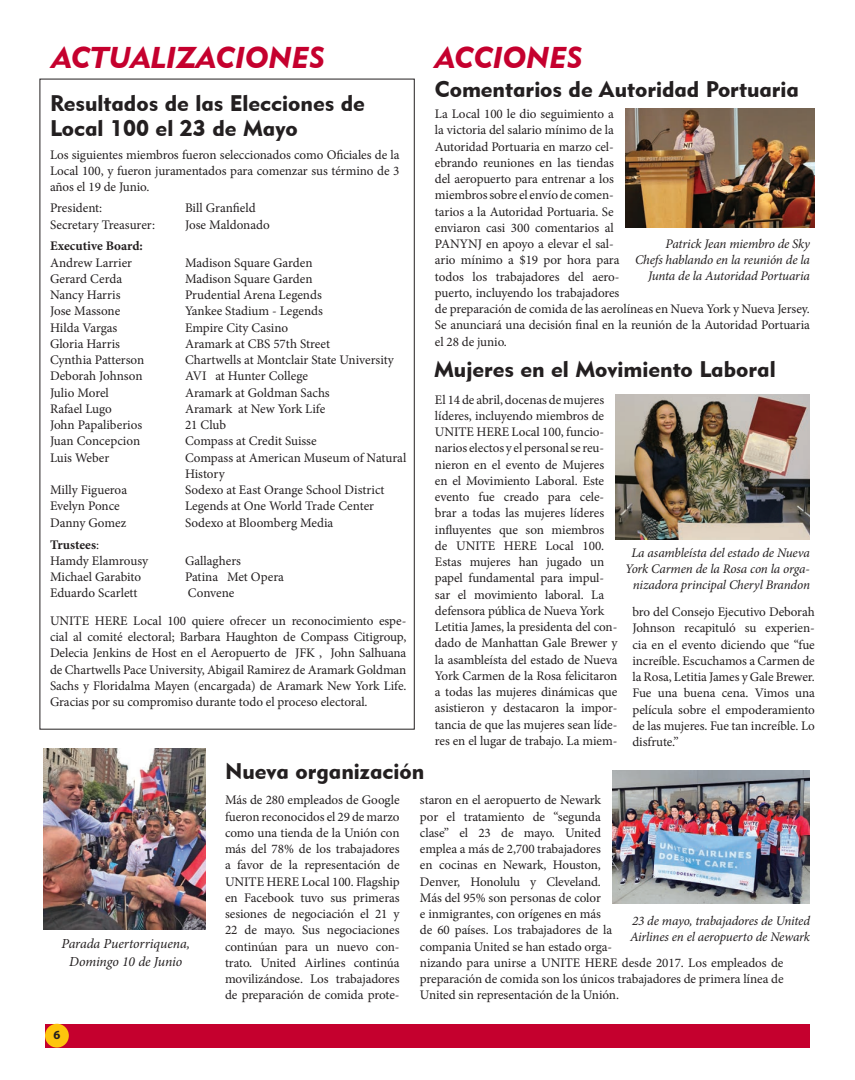
<style>
.page{position:relative;width:855px;height:1080px;background:#fff}
.page>*{position:absolute;margin:0;border:0;box-sizing:border-box;transform-origin:0 0}
.Article_Head_18_pt{font:30px "Geometric 415 BT Black Italic A";color:#c5002e}
.Article_Head_18_pt-2{font:22.5px/25px "Geometric 415 BT Black A";color:#231f20}
.Article_First_Paragr{font:italic 13.75px/17.5px "Minion Pro";letter-spacing:-.005em;color:#231f20;text-align:center}
.Article_First_Paragr-2{font:13.12px/16.2px "Minion Pro";letter-spacing:-.005em;color:#231f20;text-align:justify}
.Article_First_Paragr-3{font:italic 13.12px/16.2px "Minion Pro";letter-spacing:-.015em;color:#231f20;text-align:right}
.Article_First_Paragr-4{font:700 13.12px "Minion Pro";color:#231f20}
.t1{font:700 12.5px "Myriad Pro";color:#231f20}
.s1{font-weight:400}
</style>
<div class="page">
<div style="left:45px;top:1024px;width:765px;height:24px;background:#c5002e"></div>
<div style="left:45px;top:1024px;width:24px;height:24px;background:#fec50d;border-radius:50%"></div>
<img style="left:44px;top:749px;width:161px;height:181px">
<img style="left:625px;top:108px;width:190px;height:119px">
<img style="left:615px;top:394px;width:195px;height:146px">
<img style="left:612px;top:770px;width:198px;height:134px">
<p class="Article_Head_18_pt" style="left:52px;top:39px;width:275px">ACTUALIZACIONES</p>
<p class="Article_Head_18_pt" style="left:435px;top:39px;width:150px">ACCIONES</p>
<p class="Article_Head_18_pt-2" style="left:50px;top:90px;width:316px">Resultados de las Elecciones de<br>Local 100 el 23 de Mayo</p>
<p class="Article_First_Paragr-2" style="left:50px;top:146px;width:351px">Los siguientes miembros fueron seleccionados como Oficiales de la Local 100, y fueron juramentados para comenzar sus término de 3 años el 19 de Junio.</p>
<p class="Article_First_Paragr-2" style="left:50px;top:200px;width:54px">President:</p>
<p class="Article_First_Paragr-2" style="left:185px;top:200px;width:72px">Bill Granfield</p>
<p class="Article_First_Paragr-2" style="left:50px;top:216px;width:107px">Secretary Treasurer:</p>
<p class="Article_First_Paragr-2" style="left:185px;top:216px;width:86px">Jose Maldonado</p>
<p class="Article_First_Paragr-4" style="left:50px;top:237px;width:94px">Executive Board:</p>
<p class="Article_First_Paragr-2" style="left:50px;top:254px;width:84px">Andrew Larrier</p>
<p class="Article_First_Paragr-2" style="left:185px;top:254px;width:129px">Madison Square Garden</p>
<p class="Article_First_Paragr-2" style="left:50px;top:271px;width:74px">Gerard Cerda</p>
<p class="Article_First_Paragr-2" style="left:185px;top:271px;width:129px">Madison Square Garden</p>
<p class="Article_First_Paragr-2" style="left:50px;top:287px;width:72px">Nancy Harris</p>
<p class="Article_First_Paragr-2" style="left:185px;top:287px;width:138px">Prudential Arena Legends</p>
<p class="Article_First_Paragr-2" style="left:50px;top:303px;width:72px">Jose Massone</p>
<p class="Article_First_Paragr-2" style="left:185px;top:303px;width:140px">Yankee Stadium - Legends</p>
<p class="Article_First_Paragr-2" style="left:50px;top:319px;width:69px">Hilda Vargas</p>
<p class="Article_First_Paragr-2" style="left:185px;top:319px;width:105px">Empire City Casino</p>
<p class="Article_First_Paragr-2" style="left:50px;top:336px;width:72px">Gloria Harris</p>
<p class="Article_First_Paragr-2" style="left:185px;top:336px;width:147px">Aramark at CBS 57th Street</p>
<p class="Article_First_Paragr-2" style="left:50px;top:352px;width:96px">Cynthia Patterson</p>
<p class="Article_First_Paragr-2" style="left:185px;top:352px;width:210px">Chartwells at Montclair State University</p>
<p class="Article_First_Paragr-2" style="left:50px;top:368px;width:94px">Deborah Johnson</p>
<p class="Article_First_Paragr-2" style="left:185px;top:368px;width:125px">AVI at Hunter College</p>
<p class="Article_First_Paragr-2" style="left:50px;top:384px;width:60px">Julio Morel</p>
<p class="Article_First_Paragr-2" style="left:185px;top:384px;width:146px">Aramark at Goldman Sachs</p>
<p class="Article_First_Paragr-2" style="left:50px;top:401px;width:63px">Rafael Lugo</p>
<p class="Article_First_Paragr-2" style="left:185px;top:401px;width:142px">Aramark at New York Life</p>
<p class="Article_First_Paragr-2" style="left:50px;top:417px;width:94px">John Papaliberios</p>
<p class="Article_First_Paragr-2" style="left:185px;top:417px;width:43px">21 Club</p>
<p class="Article_First_Paragr-2" style="left:50px;top:433px;width:92px">Juan Concepcion</p>
<p class="Article_First_Paragr-2" style="left:185px;top:433px;width:133px">Compass at Credit Suisse</p>
<p class="Article_First_Paragr-2" style="left:50px;top:449px;width:61px">Luis Weber</p>
<p class="Article_First_Paragr-2" style="left:185px;top:449px;width:223px">Compass at American Museum of Natural<br>History</p>
<p class="Article_First_Paragr-2" style="left:50px;top:482px;width:79px">Milly Figueroa</p>
<p class="Article_First_Paragr-2" style="left:185px;top:482px;width:201px">Sodexo at East Orange School District</p>
<p class="Article_First_Paragr-2" style="left:50px;top:498px;width:71px">Evelyn Ponce</p>
<p class="Article_First_Paragr-2" style="left:185px;top:498px;width:191px">Legends at One World Trade Center</p>
<p class="Article_First_Paragr-2" style="left:50px;top:514px;width:78px">Danny Gomez</p>
<p class="Article_First_Paragr-2" style="left:185px;top:514px;width:150px">Sodexo at Bloomberg Media</p>
<p class="Article_First_Paragr-4" style="left:50px;top:535px;width:51px">Trustees<span class="s1">:</span></p>
<p class="Article_First_Paragr-2" style="left:50px;top:553px;width:100px">Hamdy Elamrousy</p>
<p class="Article_First_Paragr-2" style="left:185px;top:553px;width:58px">Gallaghers</p>
<p class="Article_First_Paragr-2" style="left:50px;top:569px;width:93px">Michael Garabito</p>
<p class="Article_First_Paragr-2" style="left:185px;top:569px;width:101px">Patina Met Opera</p>
<p class="Article_First_Paragr-2" style="left:50px;top:585px;width:89px">Eduardo Scarlett</p>
<p class="Article_First_Paragr-2" style="left:188px;top:585px;width:48px">Convene</p>
<p class="Article_First_Paragr-2" style="left:50px;top:613px;width:358px">UNITE HERE Local 100 quiere ofrecer un reconocimiento espe&shy;cial al comité electoral; Barbara Haughton de Compass Citigroup, Delecia Jenkins de Host en el Aeropuerto de JFK , John Salhuana de Chartwells Pace University, Abigail Ramirez de Aramark Goldman Sachs y Floridalma Mayen (encargada) de Aramark New York Life.<br>Gracias por su compromiso durante todo el proceso electoral.</p>
<p class="Article_Head_18_pt-2" style="left:435px;top:76px;width:366px">Comentarios de Autoridad Portuaria</p>
<p class="Article_First_Paragr-2" style="left:435px;top:106px;width:376px;text-align:left">La Local 100 le dio seguimiento a<br>la victoria del salario mínimo de la<br>Autoridad Portuaria en marzo cel-<br>ebrando reuniones en las tiendas<br>del aeropuerto para entrenar a los<br>miembros sobre el envío de comen-<br>tarios a la Autoridad Portuaria. Se<br>enviaron casi 300 comentarios al<br>PANYNJ en apoyo a elevar el sal-<br>ario mínimo a $19 por hora para<br>todos los trabajadores del aero-<br>puerto, incluyendo los trabajadores<br>de preparación de comida de las aerolíneas en Nueva York y Nueva Jersey.<br>Se anunciará una decisión final en la reunión de la Autoridad Portuaria el 28 de junio.</p>
<p class="Article_First_Paragr-3" style="left:635px;top:236px;width:176px">Patrick Jean miembro de Sky<br>Chefs hablando en la reunión de la<br>Junta de la Autoridad Portuaria</p>
<p class="Article_Head_18_pt-2" style="left:434px;top:356px;width:343px">Mujeres en el Movimiento Laboral</p>
<p class="Article_First_Paragr-2" style="left:435px;top:391px;width:184px;text-align:left">El 14 de abril, docenas de mujeres líderes, incluyendo miembros de<br>UNITE HERE Local 100, funcio&shy;narios electos y el personal se reu&shy;nieron en el evento de Mujeres en el Movimiento Laboral. Este evento fue creado para cele&shy;brar a todas las mujeres líderes influyentes que son miembros de UNITE HERE Local 100.<br>Estas mujeres han jugado un papel fundamental para impul&shy;sar el movimiento laboral. La defensora pública de Nueva York<br>Letitia James, la presidenta del con&shy;dado de Manhattan Gale Brewer y la asambleísta del estado de Nueva<br>York Carmen de la Rosa felicitaron a todas las mujeres dinámicas que asistieron y destacaron la impor&shy;tancia de que las mujeres sean líde&shy;res en el lugar de trabajo. La miem-</p>
<p class="Article_First_Paragr-3" style="left:625px;top:544px;width:186px;text-align:center">La asambleísta del estado de Nueva<br>York Carmen de la Rosa con la orga&shy;nizadora principal Cheryl Brandon</p>
<p class="Article_First_Paragr-2" style="left:632px;top:604px;width:184px">bro del Consejo Ejecutivo Deborah Johnson recapituló su experien&shy;cia en el evento diciendo que “fue increíble. Escuchamos a Carmen de la Rosa, Letitia James y Gale Brewer.<br>Fue una buena cena. Vimos una película sobre el empoderamiento de las mujeres. Fue tan increíble. Lo disfrute.”</p>
<p class="Article_First_Paragr" style="left:62px;top:935px;width:130px">Parada Puertorriquena,<br>Domingo 10 de Junio</p>
<p class="t1" style="left:53px;top:1027px;width:8px">6</p>
<p class="Article_Head_18_pt-2" style="left:225px;top:758px;width:201px">Nueva organización</p>
<p class="Article_First_Paragr-2" style="left:225px;top:792px;width:176px">Más de 280 empleados de Google fueron reconocidos el 29 de marzo como una tienda de la Unión con más del 78% de los trabajadores a favor de la representación de UNITE HERE Local 100. Flagship en Facebook tuvo sus primeras sesiones de negociación el 21 y 22 de mayo. Sus negociaciones continúan para un nuevo con&shy;trato. United Airlines continúa movilizándose. Los trabajadores de preparación de comida prote-</p>
<p class="Article_First_Paragr-2" style="left:420px;top:792px;width:365px;text-align:left">staron en el aeropuerto de Newark<br>por el tratamiento de “segunda<br>clase” el 23 de mayo. United<br>emplea a más de 2,700 trabajadores<br>en cocinas en Newark, Houston,<br>Denver, Honolulu y Cleveland.<br>Más del 95% son personas de color<br>e inmigrantes, con orígenes en más<br>de 60 países. Los trabajadores de la<br>compania United se han estado orga-<br>nizando para unirse a UNITE HERE desde 2017. Los empleados de preparación de comida son los únicos trabajadores de primera línea de United sin representación de la Unión.</p>
<p class="Article_First_Paragr-3" style="left:630px;top:912px;width:181px;text-align:left">23 de mayo, trabajadores de United<br>Airlines en el aeropuerto de Newark</p>
</div>
